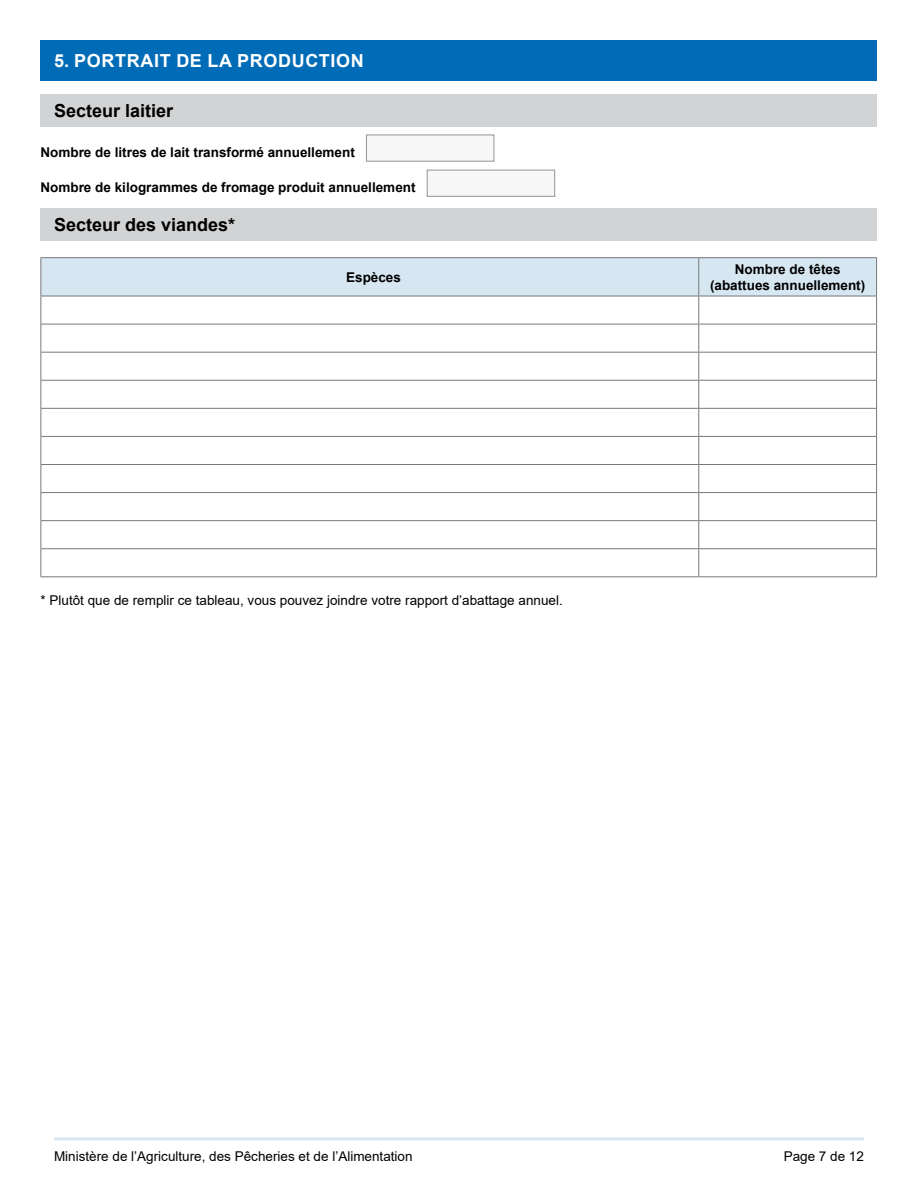
<style>
.page{position:relative;width:918px;height:1188px;background:#fff}
.page>*{position:absolute;margin:0;border:0;box-sizing:border-box;transform-origin:0 0}
.t1{font:700 18px "Jplftg Nfdfwv Tkysvr Brbbyy Arial";letter-spacing:.035em;color:#fff}
.t2{font:700 18px "Fhlggq Gmqbjj Vrmsrm Rmndlf Arial";color:#000}
.t3{font:700 18px "Jplftg Nfdfwv Tkysvr Brbbyy Arial";color:#000}
.t4{font:700 13.5px/16.5px "Jplftg Nfdfwv Tkysvr Brbbyy Arial";color:#000;text-align:center}
.t5{font:13.5px "Dttwgm Tfysbj Cwmmcf Lyprdy Arial";color:#000}
.t6{font:13.5px "Qksfvx Bvjxpc Prynxk Rnqmdl Arial";color:#000}
.t7{font:13.5px "Ktrlnn Ltbkrx Jqqhpd Vnkxym Arial";color:#000}
.t8{font:700 13.5px "Fhlggq Gmqbjj Vrmsrm Rmndlf Arial";color:#000}
.s1{font-family:"Kjrhyc Arial"}
</style>
<div class="page">
<hr style="left:54px;top:1137px;width:810px;height:3px;background:#d6e7f1">
<div style="left:40px;top:40px;width:838px;height:41px;background:#006bb7"></div>
<div style="left:40px;top:94px;width:838px;height:33px;background:#d1d3d4"></div>
<div style="left:40px;top:209px;width:838px;height:32px;background:#d1d3d4"></div>
<div style="left:366px;top:135px;width:128px;height:27px;background:#f7f7f7;border:1px solid #939598"></div>
<div style="left:427px;top:170px;width:128px;height:27px;background:#f7f7f7;border:1px solid #939598"></div>
<hr style="left:40px;top:257px;width:659px;height:1px;background:#77787b">
<hr style="left:699px;top:257px;width:178px;height:1px;background:#77787b">
<svg style="left:40px;top:258px;width:837px;height:318px"></svg>
<hr style="left:40px;top:576px;width:659px;height:1px;background:#77787b">
<hr style="left:699px;top:576px;width:178px;height:1px;background:#77787b">
<h2 class="t1" style="left:54px;top:48px;width:311px">5. PORTRAIT DE LA PRODUCTION</h2>
<h3 class="t3" style="left:54px;top:98px;width:121px">Secteur laitier</h3>
<p class="t4" style="left:40px;top:144px;width:316px">Nombre de litres de lait transformé annuellement</p>
<p class="t4" style="left:40px;top:179px;width:377px">Nombre de kilogrammes de fromage produit annuellement</p>
<h3 class="t2" style="left:54px;top:212px;width:183px">Secteur des viandes*</h3>
<p class="t8" style="left:346px;top:268px;width:56px">Espèce<span class="s1">s</span></p>
<p class="t4" style="left:710px;top:261px;width:157px">Nombre de têtes (abattues annuellement)</p>
<h3 class="t5" style="left:41px;top:591px;width:524px">* Plutôt que de remplir ce tableau, vous pouvez joindre votre rapport d’abattage annuel.</h3>
<p class="t6" style="left:54px;top:1147px;width:360px">Ministère de l’Agriculture, des Pêcheries et de l’Alimentation</p>
<p class="t7" style="left:784px;top:1147px;width:82px">Page 7 de 12</p>
</div>
